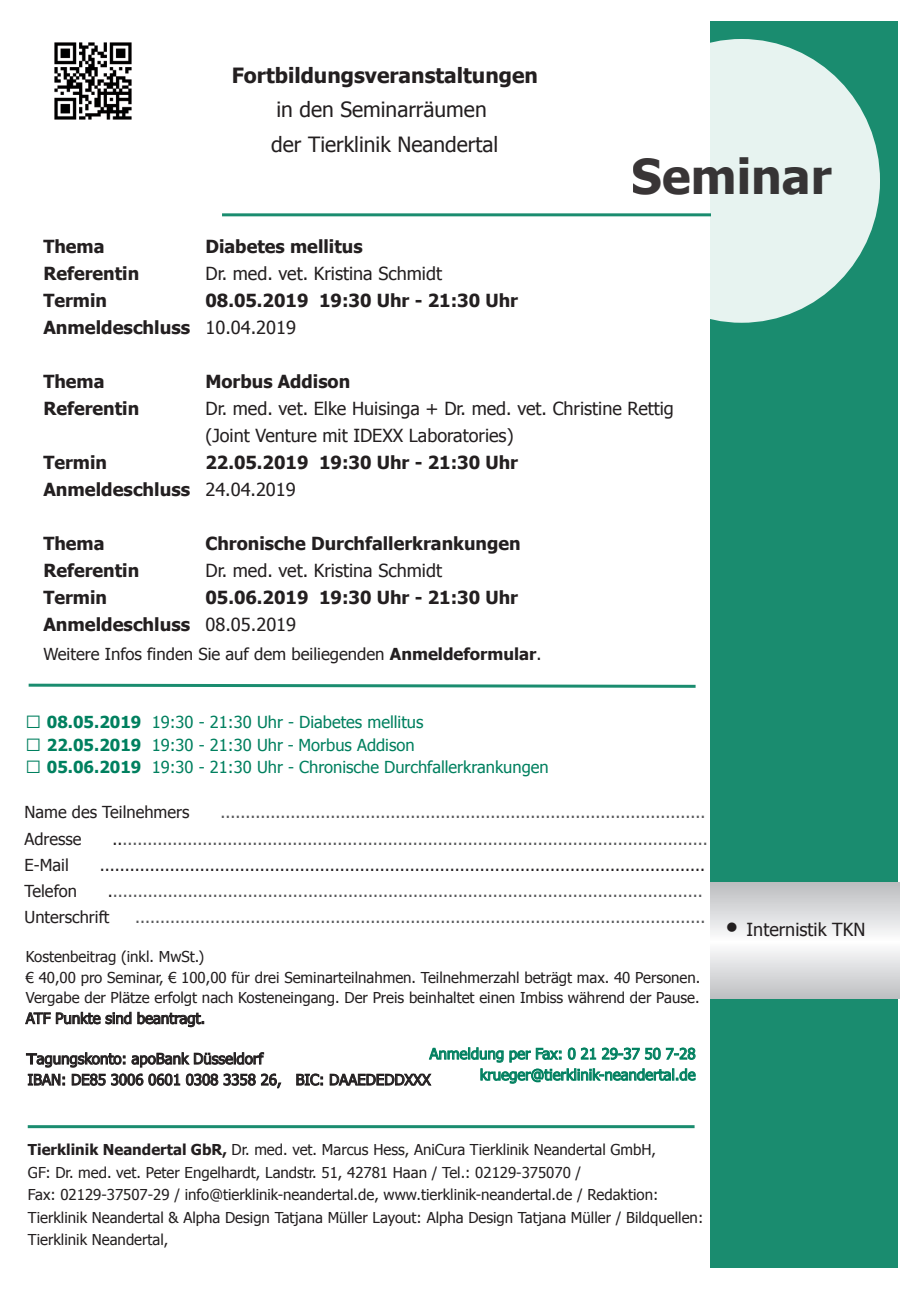
<style>
.page{position:relative;width:919px;height:1289px;background:#fff}
.page>*{position:absolute;margin:0;border:0;box-sizing:border-box;transform-origin:0 0}
.t1{font:700 48px "Tahoma";color:#231f20}
.t2{font:21px/34.5px "Tahoma";color:#231f20}
.t3{font:700 21px "Tahoma";color:#231f20}
.t4{font:700 18px/27px "Tahoma";color:#231f20}
.t5{font:18px/27px "Tahoma";color:#231f20}
.t6{font:16.5px/26.2px "Tahoma";color:#57585a}
.t7{font:16.5px "Tahoma";color:#231f20}
.t8{font:16.5px/22.5px "Tahoma";color:#00805f}
.t9{font:15px/22.5px "Tahoma";color:#231f20}
.t10{font:15px/21px "Tahoma";color:#00805f;text-align:right}
.s1{font-weight:400}
.s2{font-weight:700}
.s3{color:#231f20}
.s4{font-family:"Magistral";font-weight:500}
.s5{font-size:27px}
</style>
<div class="page">
<div style="left:710px;top:21px;width:188px;height:1246px;background:#1a8c6f"></div>
<svg style="left:710px;top:882px;width:188px;height:116px;background:#dcddde"></svg>
<div style="left:603px;top:39px;width:276px;height:284px;background:linear-gradient(to right,#fff,#dfefeb);border-radius:50%"></div>
<hr style="left:222px;top:213px;width:489px;height:3px;background:#00805f">
<img style="left:54px;top:42px;width:78px;height:78px">
<hr style="left:28px;top:1125px;width:666px;height:3px;background:#00805f">
<svg style="left:29px;top:683px;width:666px;height:4px"></svg>
<svg style="left:25px;top:1011px;width:179px;height:16px"></svg>
<svg style="left:429px;top:1047px;width:74px;height:15px"></svg>
<svg style="left:509px;top:1047px;width:52px;height:15px"></svg>
<svg style="left:568px;top:1047px;width:7px;height:12px"></svg>
<svg style="left:581px;top:1047px;width:15px;height:12px"></svg>
<svg style="left:602px;top:1047px;width:37px;height:12px"></svg>
<svg style="left:645px;top:1047px;width:15px;height:12px"></svg>
<svg style="left:666px;top:1047px;width:29px;height:12px"></svg>
<svg style="left:480px;top:1068px;width:215px;height:15px"></svg>
<svg style="left:26px;top:1052px;width:256px;height:36px"></svg>
<svg style="left:296px;top:1073px;width:27px;height:13px"></svg>
<svg style="left:329px;top:1073px;width:103px;height:13px"></svg>
<h2 class="t3" style="left:232px;top:60px;width:308px">Fortbildungsveranstaltungen</h2>
<h2 class="t2" style="left:271px;top:91px;width:228px">in den Seminarräumen der Tierklinik Neandertal</h2>
<p class="t4" style="left:43px;top:232px;width:63px">Thema</p>
<p class="t4" style="left:205px;top:232px;width:159px">Diabetes mellitus</p>
<p class="t4" style="left:43px;top:259px;width:97px">Referentin</p>
<p class="t5" style="left:205px;top:259px;width:238px">Dr. med. vet. Kristina Schmidt</p>
<p class="t4" style="left:43px;top:286px;width:65px">Termin</p>
<p class="t4" style="left:43px;top:286px;width:476px;text-indent:162px">08.05.2019 19:30 Uhr - 21:30 Uhr<br>Anmeldeschluss <span class="s1">10.04.2019</span></p>
<h1 class="t1" style="left:632px;top:143px;width:201px">Seminar</h1>
<p class="t4" style="left:43px;top:367px;width:63px">Thema</p>
<p class="t4" style="left:205px;top:367px;width:146px">Morbus Addison</p>
<p class="t4" style="left:43px;top:394px;width:97px">Referentin</p>
<p class="t5" style="left:205px;top:394px;width:470px">Dr. med. vet. Elke Huisinga + Dr. med. vet. Christine Rettig (Joint Venture mit IDEXX Laboratories)</p>
<p class="t4" style="left:43px;top:448px;width:65px">Termin</p>
<p class="t4" style="left:43px;top:448px;width:476px;text-indent:162px">22.05.2019 19:30 Uhr - 21:30 Uhr<br>Anmeldeschluss <span class="s1">24.04.2019</span></p>
<p class="t4" style="left:43px;top:529px;width:63px">Thema</p>
<p class="t4" style="left:205px;top:529px;width:317px">Chronische Durchfallerkrankungen</p>
<p class="t4" style="left:43px;top:556px;width:97px">Referentin</p>
<p class="t5" style="left:205px;top:556px;width:238px">Dr. med. vet. Kristina Schmidt</p>
<p class="t4" style="left:43px;top:583px;width:65px">Termin</p>
<p class="t4" style="left:43px;top:583px;width:476px;text-indent:162px">05.06.2019 19:30 Uhr - 21:30 Uhr<br>Anmeldeschluss <span class="s1">08.05.2019</span></p>
<p class="t7" style="left:43px;top:642px;width:499px">Weitere Infos finden Sie auf dem beiliegenden <span class="s2">Anmeldeformular</span>.</p>
<p class="t8" style="left:47px;top:710px;width:503px"><span class="s2">08.05.2019</span> 19:30 - 21:30 Uhr - Diabetes mellitus<br><span class="s2">22.05.2019</span> 19:30 - 21:30 Uhr - Morbus Addison<br><span class="s2">05.06.2019</span> 19:30 - 21:30 Uhr - Chronische Durchfallerkrankungen</p>
<p class="t7" style="left:25px;top:801px;width:166px">Name des Teilnehmers</p>
<p class="t6" style="left:220px;top:798px;width:486px">.................................................................................................</p>
<p class="t7" style="left:25px;top:827px;width:58px">Adresse</p>
<p class="t6" style="left:113px;top:824px;width:596px"><span class="s3">..</span>.....................................................................................................................</p>
<p class="t7" style="left:25px;top:853px;width:46px">E-Mail</p>
<p class="t7" style="left:100px;top:853px;width:606px">.........................................................................................................................</p>
<p class="t7" style="left:25px;top:880px;width:54px">Telefon</p>
<p class="t6" style="left:25px;top:877px;width:679px;text-indent:83px"><span class="s3">.</span>......................................................................................................................<br><span class="s3">Unterschrift</span></p>
<p class="t6" style="left:135px;top:903px;width:571px">..................................................................................................................</p>
<p class="t9" style="left:26px;top:945px;width:676px;line-height:20.5px">Kostenbeitrag (inkl. MwSt.)<br>€ 40,00 pro Seminar, € 100,00 für drei Seminarteilnahmen. Teilnehmerzahl beträgt max. 40 Personen.<br>Vergabe der Plätze erfolgt nach Kosteneingang. Der Preis beinhaltet einen Imbiss während der Pause.<br>ATF Punkte sind beantragt.</p>
<p class="t10" style="left:429px;top:1042px;width:267px">Anmeldung per Fax: 0 21 29-37 50 7-28 krueger@tierklinik-neandertal.de</p>
<p class="t9" style="left:26px;top:1047px;width:406px;line-height:21px"><span class="s4">T</span>agungskonto: apoBank Düsseldorf<br>IBAN: DE85 3006 0601 0308 3358 26, BIC: DAAEDEDDXXX</p>
<p class="t5" style="left:725px;top:915px;width:141px"><span class="s5">•</span> Internistik TKN</p>
<p class="t9" style="left:28px;top:1137px;width:676px"><span class="s2">Tierklinik Neandertal GbR,</span> Dr. med. vet. Marcus Hess, AniCura Tierklinik Neandertal GmbH,<br>GF: Dr. med. vet. Peter Engelhardt, Landstr. 51, 42781 Haan / Tel.: 02129-375070 /<br>Fax: 02129-37507-29 / info@tierklinik-neandertal.de, www.tierklinik-neandertal.de / Redaktion:<br>Tierklinik Neandertal &amp; Alpha Design Tatjana Müller Layout: Alpha Design Tatjana Müller / Bildquellen:<br>Tierklinik Neandertal,</p>
</div>
